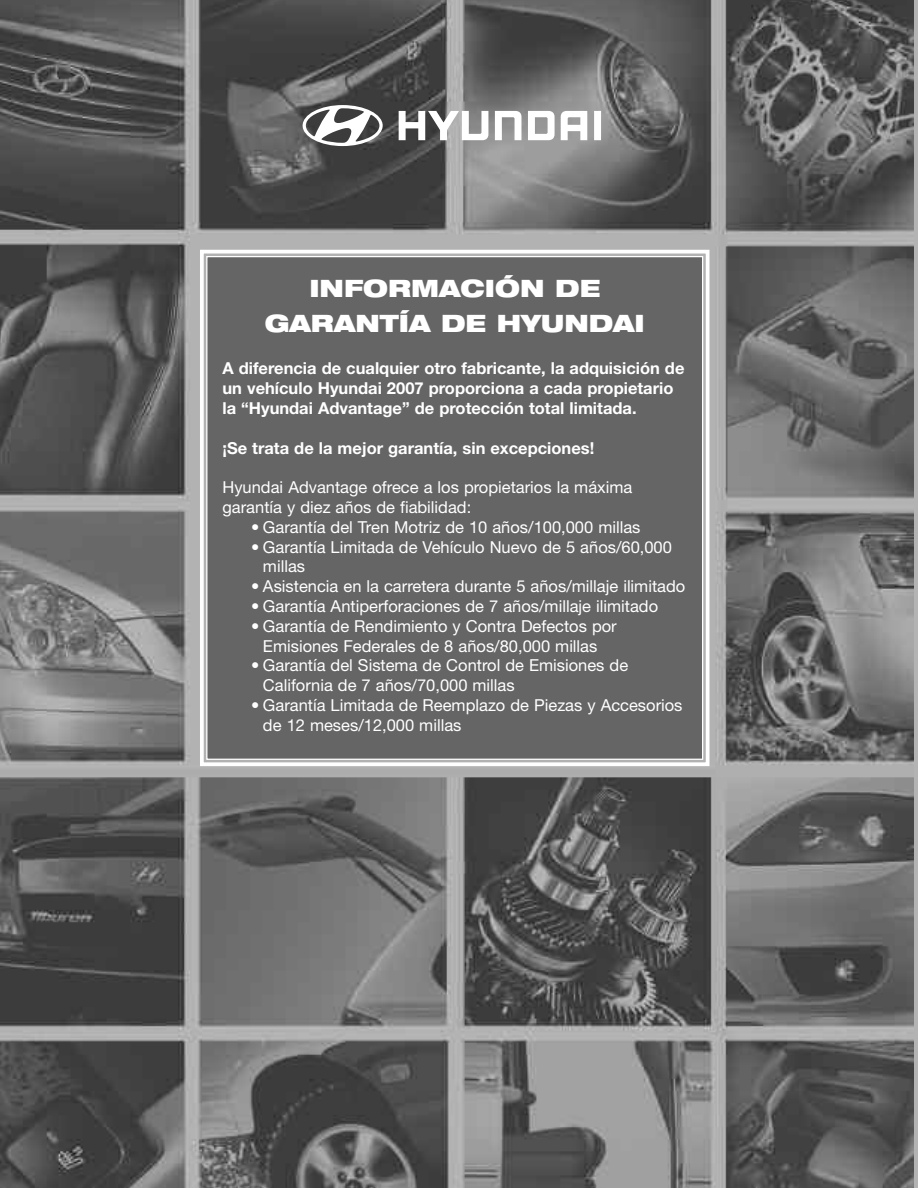
<style>
.page{position:relative;width:918px;height:1188px;background:#fff}
.page>*{position:absolute;margin:0;border:0;box-sizing:border-box;transform-origin:0 0}
.t1{font:900 expanded 24px/35.4px "Helvetica Neue LT";color:#fff;text-align:center}
.t2{font:16.5px/19.8px "Helvetica Neue";color:#fff}
.t3{font:700 16.5px/19.8px "Helvetica Neue";color:#fff}
</style>
<div class="page">
<img style="left:0;top:0;width:914px;height:1188px">
<svg style="left:303px;top:105px;width:298px;height:41px"></svg>
<div style="left:207px;top:257px;width:495px;height:502px;background:#656565"></div>
<div style="left:200px;top:250px;width:510px;height:516px;border:4px solid #fff"></div>
<h1 class="t1" style="left:265px;top:269px;width:382px">INFORMACIÓN DE<br>GARANTÍA DE HYUNDAI</h1>
<p class="t3" style="left:222px;top:360px;width:464px">A diferencia de cualquier otro fabricante, la adquisición de un vehículo Hyundai 2007 proporciona a cada propietario la “Hyundai Advantage” de protección total limitada.</p>
<p class="t3" style="left:222px;top:439px;width:373px">¡Se trata de la mejor garantía, sin excepciones!</p>
<p class="t2" style="left:222px;top:479px;width:411px">Hyundai Advantage ofrece a los propietarios la máxima garantía y diez años de fiabilidad:</p>
<p class="t2" style="left:251px;top:519px;width:391px">• Garantía del Tren Motriz de 10 años/100,000 millas</p>
<p class="t2" style="left:263px;top:539px;width:411px;text-indent:-12px">• Garantía Limitada de Vehículo Nuevo de 5 años/60,000 millas</p>
<p class="t2" style="left:251px;top:578px;width:436px">• Asistencia en la carretera durante 5 años/millaje ilimitado</p>
<p class="t2" style="left:251px;top:598px;width:409px">• Garantía Antiperforaciones de 7 años/millaje ilimitado</p>
<p class="t2" style="left:251px;top:618px;width:367px;text-align:center">• Garantía de Rendimiento y Contra Defectos por<br>Emisiones Federales de 8 años/80,000 millas</p>
<p class="t2" style="left:263px;top:657px;width:367px;text-indent:-12px">• Garantía del Sistema de Control de Emisiones de<br>California de 7 años/70,000 millas</p>
<p class="t2" style="left:263px;top:697px;width:421px;text-indent:-12px">• Garantía Limitada de Reemplazo de Piezas y Accesorios de 12 meses/12,000 millas</p>
</div>
